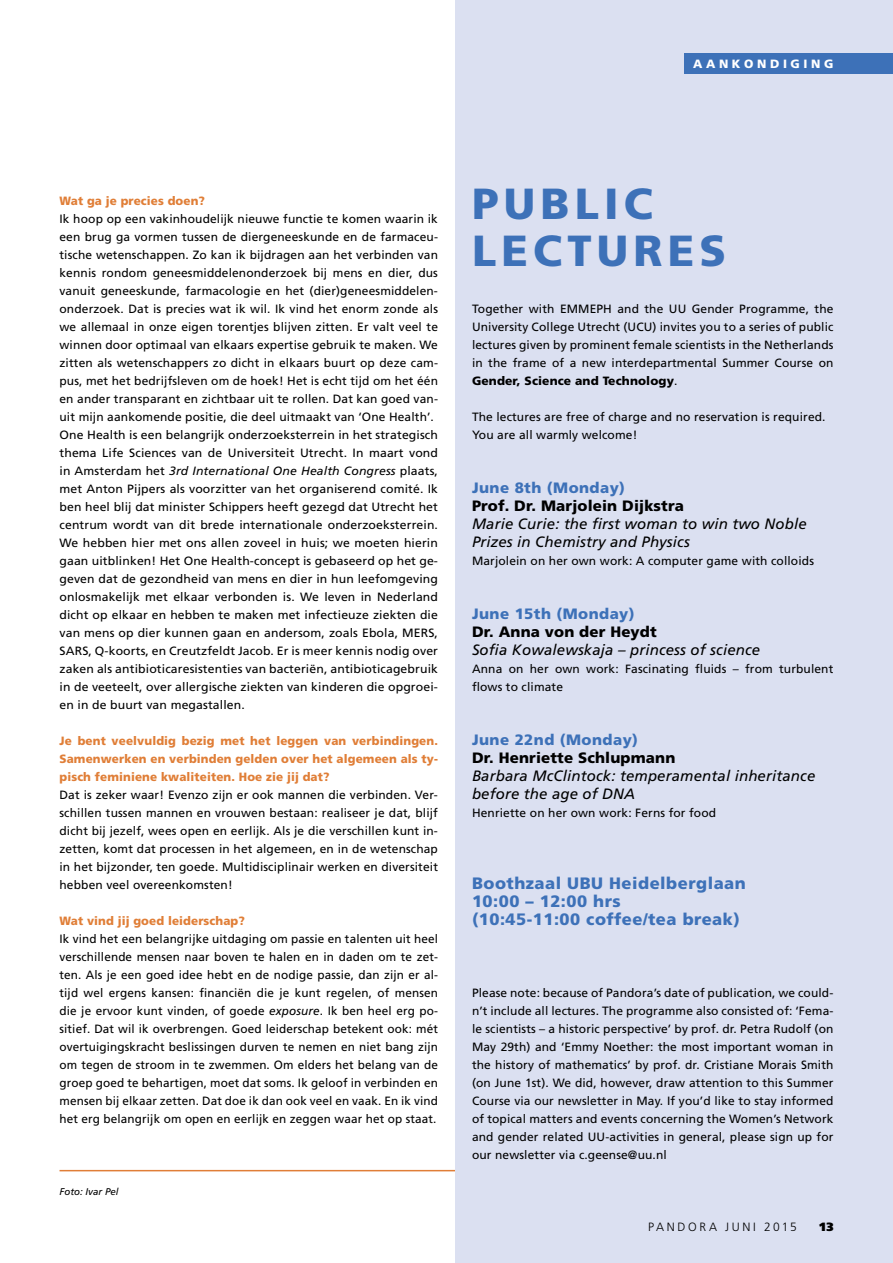
<style>
.page{position:relative;width:893px;height:1263px;background:#fff}
.page>*{position:absolute;margin:0;border:0;box-sizing:border-box;transform-origin:0 0}
.t1{font:900 43.5px "Frutiger LT Std";color:#3d71b8}
.t2{font:900 16.5px/18px "Frutiger LT Std";letter-spacing:.03em;color:#3d71b8}
.t3{font:italic 15px/18px "Frutiger LT Std";letter-spacing:.01em;color:#000}
.t4{font:900 15px "Frutiger LT Std";letter-spacing:.01em;color:#000}
.t5{font:900 15px "Frutiger LT Std";letter-spacing:.03em;color:#3d71b8}
.t6{font:12px/18px "Frutiger LT Std";letter-spacing:.01em;color:#000;text-align:justify}
.t7{font:900 12px/18px "Frutiger LT Std";letter-spacing:.01em;color:#e07e37;text-align:justify}
.t8{font:300 12px "Frutiger LT Std";letter-spacing:.22em;color:#000}
.t9{font:900 12px "Frutiger LT Std";letter-spacing:.3em;color:#fff}
.t10{font:900 12px "Frutiger LT Std";color:#000}
.t11{font:italic 9.75px "Frutiger LT Std";color:#000}
.s1{font-style:italic}
.s2{font-weight:900}
</style>
<div class="page">
<div style="left:455px;top:0;width:438px;height:1263px;background:#dbe0f1"></div>
<div style="left:685px;top:53px;width:208px;height:20px;background:#3d71b8"></div>
<hr style="left:60px;top:1170px;width:395px;height:1px;background:#e07e37">
<p class="t9" style="left:693px;top:56px;width:99px">aank ondigi</p>
<p class="t9" style="left:811px;top:56px;width:22px">n g</p>
<p class="t7" style="left:60px;top:191px;width:147px">Wat ga je precies doen?</p>
<p class="t6" style="left:60px;top:210px;width:380px;text-align:left">Ik hoop op een vakinhoudelijk nieuwe functie te komen waarin ik een brug ga vormen tussen de diergeneeskunde en de farmaceu&shy;tische wetenschappen. Zo kan ik bijdragen aan het verbinden van kennis rondom geneesmiddelenonderzoek bij mens en dier, dus vanuit geneeskunde, farmacologie en het (dier)geneesmiddelen&shy;onderzoek. Dat is precies wat ik wil. Ik vind het enorm zonde als we allemaal in onze eigen torentjes blijven zitten. Er valt veel te winnen door optimaal van elkaars expertise gebruik te maken. We zitten als wetenschappers zo dicht in elkaars buurt op deze cam&shy;pus, met het bedrijfsleven om de hoek! Het is echt tijd om het één en ander transparant en zichtbaar uit te rollen. Dat kan goed van&shy;uit mijn aankomende positie, die deel uitmaakt van ‘One Health’.<br>One Health is een belangrijk onderzoeksterrein in het strategisch thema Life Sciences van de Universiteit Utrecht. In maart vond in Amsterdam het <span class="s1">3rd International One Health Congress</span> plaats, met Anton Pijpers als voorzitter van het organiserend comité. Ik ben heel blij dat minister Schippers heeft gezegd dat Utrecht het centrum wordt van dit brede internationale onderzoeksterrein.<br>We hebben hier met ons allen zoveel in huis; we moeten hierin gaan uitblinken! Het One Health-concept is gebaseerd op het ge&shy;geven dat de gezondheid van mens en dier in hun leefomgeving onlosmakelijk met elkaar verbonden is. We leven in Nederland dicht op elkaar en hebben te maken met infectieuze ziekten die van mens op dier kunnen gaan en andersom, zoals Ebola, MERS, SARS, Q-koorts, en Creutzfeldt Jacob. Er is meer kennis nodig over zaken als antibioticaresistenties van bacteriën, antibioticagebruik in de veeteelt, over allergische ziekten van kinderen die opgroei&shy;en in de buurt van megastallen.</p>
<p class="t7" style="left:60px;top:731px;width:380px">Je bent veelvuldig bezig met het leggen van verbindingen.<br>Samenwerken en verbinden gelden over het algemeen als ty&shy;pisch feminiene kwaliteiten. Hoe zie jij dat?</p>
<p class="t6" style="left:60px;top:786px;width:380px">Dat is zeker waar! Evenzo zijn er ook mannen die verbinden. Ver&shy;schillen tussen mannen en vrouwen bestaan: realiseer je dat, blijf dicht bij jezelf, wees open en eerlijk. Als je die verschillen kunt in&shy;zetten, komt dat processen in het algemeen, en in de wetenschap in het bijzonder, ten goede. Multidisciplinair werken en diversiteit hebben veel overeenkomsten!</p>
<p class="t7" style="left:60px;top:911px;width:187px">Wat vind jij goed leiderschap?</p>
<p class="t6" style="left:60px;top:930px;width:380px">Ik vind het een belangrijke uitdaging om passie en talenten uit heel verschillende mensen naar boven te halen en in daden om te zet&shy;ten. Als je een goed idee hebt en de nodige passie, dan zijn er al&shy;tijd wel ergens kansen: financiën die je kunt regelen, of mensen die je ervoor kunt vinden, of goede <span class="s1">exposure</span>. Ik ben heel erg po&shy;sitief. Dat wil ik overbrengen. Goed leiderschap betekent ook: mét overtuigingskracht beslissingen durven te nemen en niet bang zijn om tegen de stroom in te zwemmen. Om elders het belang van de groep goed te behartigen, moet dat soms. Ik geloof in verbinden en mensen bij elkaar zetten. Dat doe ik dan ook veel en vaak. En ik vind het erg belangrijk om open en eerlijk en zeggen waar het op staat.</p>
<p class="t11" style="left:60px;top:1186px;width:61px">Foto: Ivar Pel</p>
<h1 class="t1" style="left:472px;top:178px;width:64px">PUBL</h1>
<h1 class="t1" style="left:604px;top:178px;width:48px">IC</h1>
<h1 class="t1" style="left:472px;top:224px;width:33px">LECTURES</h1>
<p class="t6" style="left:472px;top:300px;width:363px">Together with EMMEPH and the UU Gender Programme, the University College Utrecht (UCU) invites you to a series of public lectures given by prominent female scientists in the Netherlands in the frame of a new interdepartmental Summer Course on <span class="s2">Gender, Science and Technology</span>.</p>
<p class="t6" style="left:472px;top:408px;width:355px">The lectures are free of charge and no reservation is required.<br>You are all warmly welcome!</p>
<p class="t5" style="left:472px;top:478px;width:155px">June 8th (Monday)</p>
<p class="t4" style="left:472px;top:496px;width:214px">Prof. Dr. Marjolein Dijkstra</p>
<p class="t3" style="left:472px;top:515px;width:336px">Marie Curie: the first woman to win two Noble<br>Prizes in Chemistry and Physics</p>
<p class="t6" style="left:472px;top:552px;width:343px">Marjolein on her own work: A computer game with colloids</p>
<p class="t5" style="left:472px;top:604px;width:164px">June 15th (Monday)</p>
<p class="t4" style="left:472px;top:622px;width:186px">Dr. Anna von der Heydt</p>
<p class="t3" style="left:472px;top:641px;width:290px">Sofia Kowalewskaja – princess of science</p>
<p class="t6" style="left:472px;top:660px;width:363px">Anna on her own work: Fascinating fluids – from turbulent flows to climate</p>
<p class="t5" style="left:472px;top:730px;width:168px">June 22nd (Monday)</p>
<p class="t4" style="left:472px;top:748px;width:205px">Dr. Henriette Schlupmann</p>
<p class="t3" style="left:472px;top:767px;width:345px">Barbara McClintock: temperamental inheritance before the age of DNA</p>
<p class="t6" style="left:472px;top:804px;width:246px">Henriette on her own work: Ferns for food</p>
<h2 class="t2" style="left:472px;top:874px;width:108px">Boothzaal UBU</h2>
<h2 class="t2" style="left:472px;top:874px;width:275px;text-indent:137px">Heidelberglaan<br>10:00 – 12:00 hrs<br>(10:45-11:00 coffee/tea break)</h2>
<p class="t6" style="left:472px;top:984px;width:363px">Please note: because of Pandora’s date of publication, we could&shy;n’t include all lectures. The programme also consisted of: ‘Fema&shy;le scientists – a historic perspective’ by prof. dr. Petra Rudolf (on May 29th) and ‘Emmy Noether: the most important woman in the history of mathematics’ by prof. dr. Cristiane Morais Smith (on June 1st). We did, however, draw attention to this Summer Course via our newsletter in May. If you’d like to stay informed of topical matters and events concerning the Women’s Network and gender related UU-activities in general, please sign up for our newsletter via c.geense@uu.nl</p>
<p class="t8" style="left:648px;top:1220px;width:150px">PANDORA JUNI 2015</p>
<p class="t10" style="left:819px;top:1219px;width:15px">13</p>
</div>
